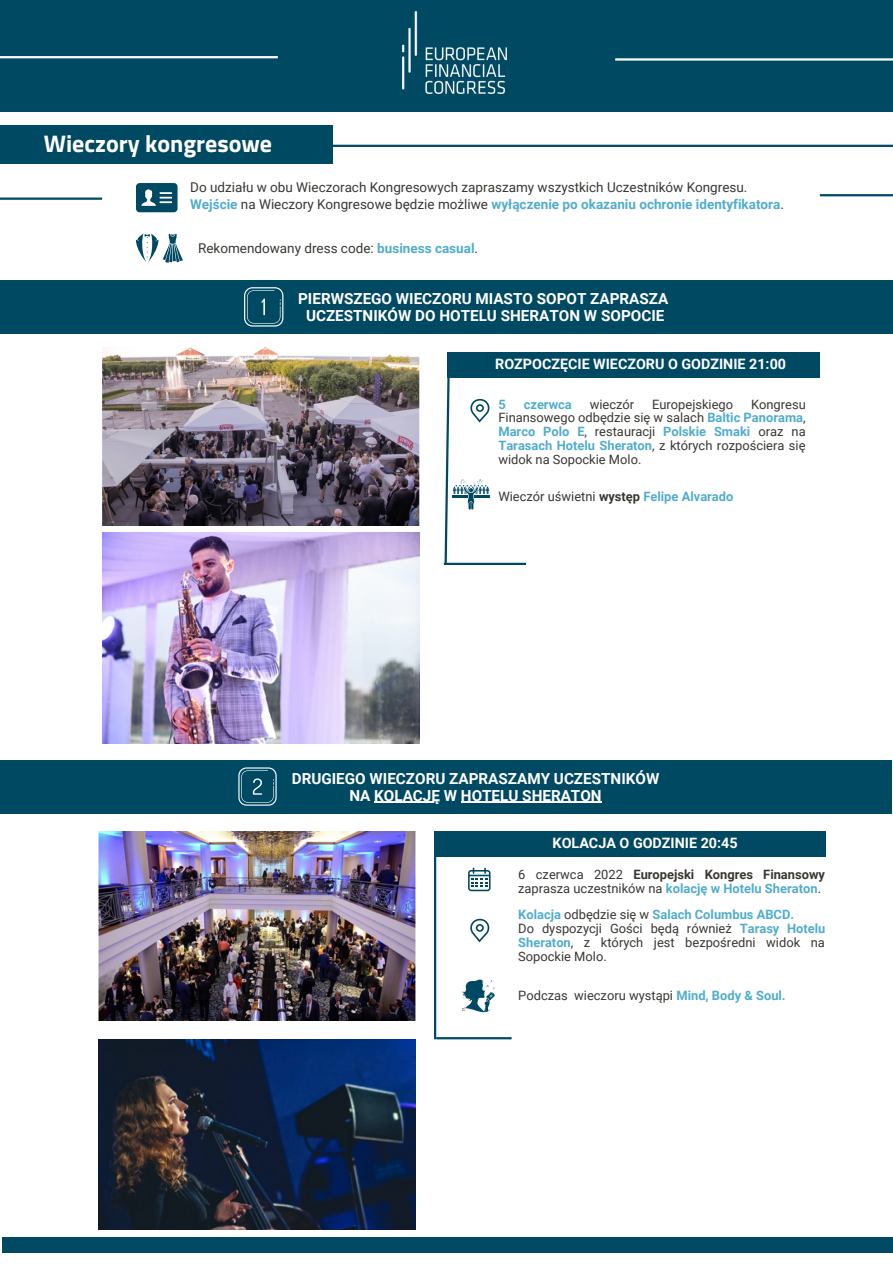
<style>
.page{position:relative;width:893px;height:1264px;background:#fff}
.page>*{position:absolute;margin:0;border:0;box-sizing:border-box;transform-origin:0 0}
.t1{font:700 24px "Titillium Web";color:#fff}
.t2{font:700 15.3px "Roboto";color:#fff}
.t3{font:700 14.25px "Roboto";color:#fff}
.t4{font:13.5px "Roboto";color:#3a3733}
.t5{font:700 13.5px "Roboto";color:#51adcc}
.t6{font:12.9px/13.8px "Roboto";color:#3a3733;text-align:justify}
.t7{font:700 12.9px "Roboto";color:#51adcc}
.s1{font-weight:400;color:#3a3733}
.s2{font-weight:700;color:#51adcc}
.s3{font-weight:700}
</style>
<div class="page">
<div style="left:0;top:0;width:892px;height:112px;background:#004962"></div>
<img style="left:403px;top:11px;width:103px;height:82px">
<div style="left:2px;top:1236px;width:890px;height:16px;background:#004962"></div>
<div style="left:0;top:125px;width:332px;height:39px;background:#004962"></div>
<hr style="left:333px;top:145px;width:559px;height:2px;background:#004962">
<hr style="left:0;top:56px;width:278px;height:2px;background:#fff">
<hr style="left:615px;top:58px;width:277px;height:3px;background:#fff">
<div style="left:0;top:280px;width:892px;height:53px;background:#004962"></div>
<svg style="left:244px;top:287px;width:39px;height:39px"></svg>
<div style="left:0;top:760px;width:891px;height:53px;background:#004962"></div>
<svg style="left:238px;top:767px;width:38px;height:38px"></svg>
<div style="left:434px;top:831px;width:391px;height:25px;background:#004962"></div>
<hr style="left:434px;top:835px;width:2px;height:204px;background:#004962">
<hr style="left:436px;top:1037px;width:75px;height:2px;background:#004962">
<svg style="left:462px;top:979px;width:32px;height:33px"></svg>
<svg style="left:468px;top:867px;width:22px;height:24px"></svg>
<svg style="left:470px;top:918px;width:19px;height:24px"></svg>
<img style="left:98px;top:831px;width:317px;height:189px">
<img style="left:102px;top:347px;width:317px;height:179px">
<svg style="left:136px;top:183px;width:41px;height:29px"></svg>
<hr style="left:0;top:197px;width:102px;height:3px;background:#004962">
<hr style="left:819px;top:194px;width:73px;height:2px;background:#004962">
<svg style="left:136px;top:234px;width:47px;height:29px"></svg>
<div style="left:447px;top:352px;width:373px;height:25px;background:#004962"></div>
<hr style="left:444px;top:562px;width:82px;height:3px;background:#004962">
<svg style="left:443px;top:377px;width:46px;height:188px"></svg>
<img style="left:102px;top:532px;width:317px;height:211px">
<img style="left:98px;top:1039px;width:317px;height:190px">
<hr style="left:374px;top:801px;width:66px;height:1px;background:#fff">
<hr style="left:461px;top:801px;width:140px;height:1px;background:#fff">
<p class="t1" style="left:44px;top:125px;width:230px">Wieczory kongresowe</p>
<p class="t4" style="left:190px;top:179px;width:558px">Do udziału w obu Wieczorach Kongresowych zapraszamy wszystkich Uczestników Kongresu.</p>
<p class="t5" style="left:190px;top:197px;width:595px">Wejście <span class="s1">na Wieczory Kongresowe będzie możliwe</span> wyłączenie po okazaniu ochronie identyfikatora<span class="s1">.</span></p>
<p class="t4" style="left:198px;top:240px;width:281px">Rekomendowany dress code: <span class="s2">business casual</span>.</p>
<p class="t2" style="left:298px;top:290px;width:372px">PIERWSZEGO WIECZORU MIASTO SOPOT ZAPRASZA</p>
<p class="t2" style="left:306px;top:307px;width:360px">UCZESTNIKÓW DO HOTELU SHERATON W SOPOCIE</p>
<p class="t3" style="left:495px;top:356px;width:292px">ROZPOCZĘCIE WIECZORU O GODZINIE 21:00</p>
<p class="t7" style="left:498px;top:396px;width:9px">5</p>
<p class="t7" style="left:523px;top:396px;width:50px">czerwca</p>
<p class="t6" style="left:589px;top:397px;width:46px">wieczór</p>
<p class="t6" style="left:652px;top:397px;width:83px">Europejskiego</p>
<p class="t6" style="left:498px;top:397px;width:309px;text-indent:252px">Kongresu Finansowego odbędzie się w salach <span class="s2">Baltic Panorama</span>, <span class="s2">Marco Polo E</span>, restauracji <span class="s2">Polskie Smaki</span> oraz na <span class="s2">Tarasach Hotelu Sheraton</span>, z których rozpościera się widok na Sopockie Molo.</p>
<p class="t6" style="left:498px;top:490px;width:236px">Wieczór uświetni <span class="s3">występ</span> <span class="s2">Felipe Alvarado</span></p>
<p class="t2" style="left:292px;top:770px;width:369px">DRUGIEGO WIECZORU ZAPRASZAMY UCZESTNIKÓW</p>
<p class="t2" style="left:349px;top:786px;width:254px">NA KOLACJĘ W HOTELU SHERATON</p>
<p class="t3" style="left:552px;top:834px;width:186px">KOLACJA O GODZINIE 20:45</p>
<p class="t6" style="left:518px;top:867px;width:308px">6 czerwca 2022 <span class="s3">Europejski Kongres Finansowy </span>zaprasza uczestników na <span class="s2">kolację w Hotelu Sheraton</span>.</p>
<p class="t7" style="left:518px;top:907px;width:277px">Kolacja <span class="s1">odbędzie się w</span> Salach Columbus ABCD.</p>
<p class="t6" style="left:518px;top:921px;width:308px">Do dyspozycji Gości będą również <span class="s2">Tarasy Hotelu Sheraton</span>, z których jest bezpośredni widok na Sopockie Molo.</p>
<p class="t6" style="left:518px;top:988px;width:269px">Podczas wieczoru wystąpi <span class="s2">Mind, Body &amp; Soul.</span></p>
</div>
